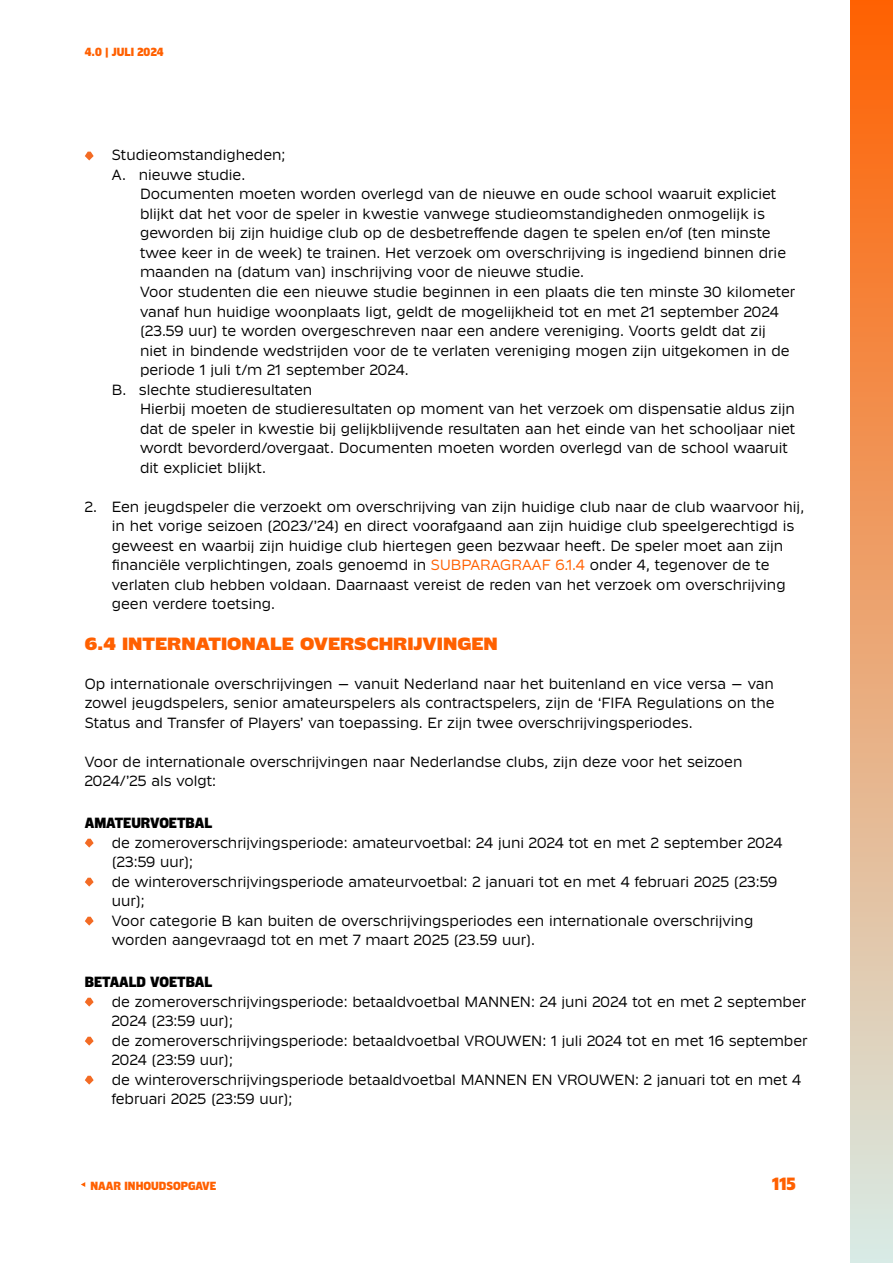
<style>
.page{position:relative;width:893px;height:1263px;background:#fff}
.page>*{position:absolute;margin:0;border:0;box-sizing:border-box;transform-origin:0 0}
.t1{font:700 18px "Klub KNVB092024";color:#ff6000}
.t2{font:700 18px "Klub KNVB072024";color:#ff6000}
.t3{font:15px/19.5px "Klub KNVB092024";color:#000}
.t4{font:700 15px "Klub KNVB072024";color:#000}
.t5{font:700 12px "Klub KNVB072024";color:#ff6000}
.s1{color:#ff6000}
</style>
<div class="page">
<svg style="left:81px;top:1182px;width:4px;height:5px"></svg>
<div style="left:850px;top:0;width:43px;height:1263px;background:linear-gradient(to bottom,#ff6101,#d8ebe6)"></div>
<svg style="left:85px;top:152px;width:9px;height:8px"></svg>
<svg style="left:85px;top:839px;width:9px;height:8px"></svg>
<svg style="left:85px;top:878px;width:9px;height:8px"></svg>
<svg style="left:85px;top:917px;width:9px;height:8px"></svg>
<svg style="left:85px;top:998px;width:9px;height:8px"></svg>
<svg style="left:85px;top:1037px;width:9px;height:8px"></svg>
<svg style="left:85px;top:1076px;width:9px;height:8px"></svg>
<p class="t5" style="left:85px;top:45px;width:80px">4.0 | JULI 2024</p>
<p class="t3" style="left:112px;top:145px;width:175px">Studieomstandigheden;<br>A. nieuwe studie.</p>
<p class="t3" style="left:140px;top:184px;width:638px">Documenten moeten worden overlegd van de nieuwe en oude school waaruit expliciet</p>
<p class="t3" style="left:140px;top:204px;width:626px">blijkt dat het voor de speler in kwestie vanwege studieomstandigheden onmogelijk is</p>
<p class="t3" style="left:140px;top:223px;width:632px">geworden bij zijn huidige club op de desbetreffende dagen te spelen en/of (ten minste</p>
<p class="t3" style="left:140px;top:243px;width:647px">twee keer in de week) te trainen. Het verzoek om overschrijving is ingediend binnen drie</p>
<p class="t3" style="left:140px;top:262px;width:446px">maanden na (datum van) inschrijving voor de nieuwe studie.</p>
<p class="t3" style="left:140px;top:282px;width:657px">Voor studenten die een nieuwe studie beginnen in een plaats die ten minste 30 kilometer</p>
<p class="t3" style="left:140px;top:301px;width:640px">vanaf hun huidige woonplaats ligt, geldt de mogelijkheid tot en met 21 september 2024</p>
<p class="t3" style="left:140px;top:321px;width:627px">(23.59 uur) te worden overgeschreven naar een andere vereniging. Voorts geldt dat zij</p>
<p class="t3" style="left:140px;top:340px;width:651px">niet in bindende wedstrijden voor de te verlaten vereniging mogen zijn uitgekomen in de</p>
<p class="t3" style="left:140px;top:360px;width:270px">periode 1 juli t/m 21 september 2024.</p>
<p class="t3" style="left:112px;top:379px;width:202px">B. slechte studieresultaten</p>
<p class="t3" style="left:140px;top:399px;width:656px">Hierbij moeten de studieresultaten op moment van het verzoek om dispensatie aldus zijn</p>
<p class="t3" style="left:140px;top:418px;width:657px">dat de speler in kwestie bij gelijkblijvende resultaten aan het einde van het schooljaar niet</p>
<p class="t3" style="left:140px;top:438px;width:649px">wordt bevorderd/overgaat. Documenten moeten worden overlegd van de school waaruit</p>
<p class="t3" style="left:140px;top:457px;width:128px">dit expliciet blijkt.</p>
<p class="t3" style="left:112px;top:496px;width:694px;text-indent:-27px">2. Een jeugdspeler die verzoekt om overschrijving van zijn huidige club naar de club waarvoor hij, in het vorige seizoen (2023/’24) en direct voorafgaand aan zijn huidige club speelgerechtigd is geweest en waarbij zijn huidige club hiertegen geen bezwaar heeft. De speler moet aan zijn financiële verplichtingen, zoals genoemd in <span class="s1">SUBPARAGRAAF 6.1.4</span> onder 4, tegenover de te verlaten club hebben voldaan. Daarnaast vereist de reden van het verzoek om overschrijving geen verdere toetsing.</p>
<p class="t1" style="left:85px;top:633px;width:415px">6.4 INTERNATIONALE OVERSCHRIJVINGEN</p>
<p class="t3" style="left:85px;top:673px;width:691px;text-align:justify">Op internationale overschrijvingen – vanuit Nederland naar het buitenland en vice versa – van zowel jeugdspelers, senior amateurspelers als contractspelers, zijn de ‘FIFA Regulations on the Status and Transfer of Players’ van toepassing. Er zijn twee overschrijvingsperiodes.</p>
<p class="t3" style="left:85px;top:751px;width:659px">Voor de internationale overschrijvingen naar Nederlandse clubs, zijn deze voor het seizoen<br>2024/’25 als volgt:</p>
<p class="t4" style="left:85px;top:814px;width:129px">AMATEURVOETBAL</p>
<p class="t3" style="left:112px;top:832px;width:672px">de zomeroverschrijvingsperiode: amateurvoetbal: 24 juni 2024 tot en met 2 september 2024 (23:59 uur);<br>de winteroverschrijvingsperiode amateurvoetbal: 2 januari tot en met 4 februari 2025 (23:59 uur);<br>Voor categorie B kan buiten de overschrijvingsperiodes een internationale overschrijving worden aangevraagd tot en met 7 maart 2025 (23.59 uur).</p>
<p class="t4" style="left:85px;top:973px;width:129px">BETAALD VOETBAL</p>
<p class="t3" style="left:112px;top:991px;width:697px">de zomeroverschrijvingsperiode: betaaldvoetbal MANNEN: 24 juni 2024 tot en met 2 september 2024 (23:59 uur);<br>de zomeroverschrijvingsperiode: betaaldvoetbal VROUWEN: 1 juli 2024 tot en met 16 september 2024 (23:59 uur);<br>de winteroverschrijvingsperiode betaaldvoetbal MANNEN EN VROUWEN: 2 januari tot en met 4 februari 2025 (23:59 uur);</p>
<p class="t5" style="left:91px;top:1179px;width:127px">NAAR INHOUDSOPGAVE</p>
<p class="t2" style="left:772px;top:1173px;width:25px">115</p>
</div>
